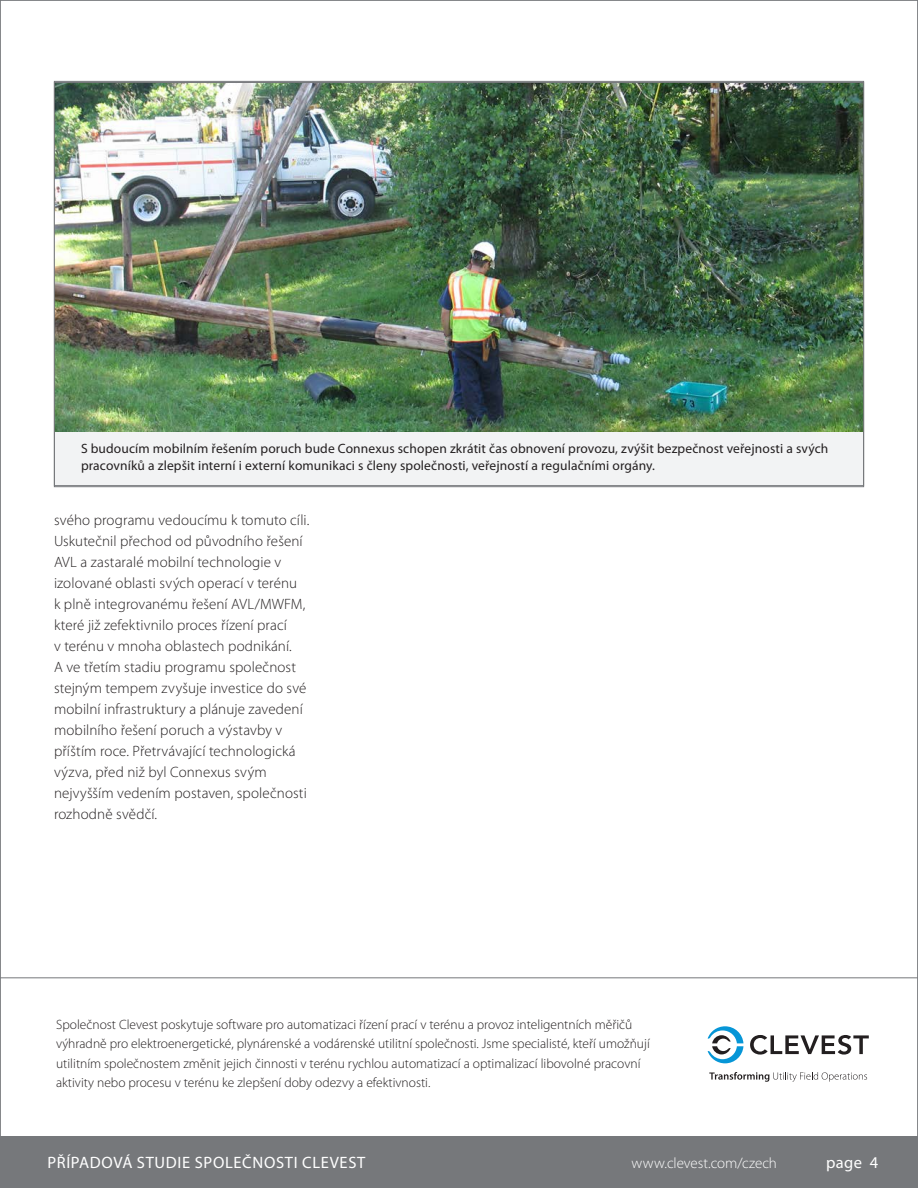
<style>
.page{position:relative;width:918px;height:1188px;background:#fff}
.page>*{position:absolute;margin:0;border:0;box-sizing:border-box;transform-origin:0 0}
.t1{font:16.5px "Myriad Pro";letter-spacing:.04em;color:#fff}
.Paragraph_Style_2{font:300 15px/21px "Myriad Pro";letter-spacing:.005em;color:#231f20}
.t2{font:300 15px "Myriad Pro";color:#fff}
.t3{font:300 13.5px/19.5px "Myriad Pro";color:#231f20}
.t4{font:13.5px/16.2px "Myriad Pro";letter-spacing:.01em;color:#231f20}
</style>
<div class="page">
<div style="left:0;top:1136px;width:918px;height:52px;background:#76787b"></div>
<hr style="left:0;top:977px;width:918px;height:1px;background:#76787b">
<div style="left:54px;top:81px;width:810px;height:405px;background:#f2f3f4;border:1px solid #76787b"></div>
<img style="left:56px;top:84px;width:806px;height:348px">
<svg style="left:709px;top:1072px;width:158px;height:10px"></svg>
<svg style="left:750px;top:1035px;width:119px;height:20px"></svg>
<svg style="left:708px;top:1026px;width:35px;height:37px"></svg>
<p class="t4" style="left:81px;top:441px;width:749px">S budoucím mobilním řešením poruch bude Connexus schopen zkrátit čas obnovení provozu, zvýšit bezpečnost veřejnosti a svých pracovníků a zlepšit interní i externí komunikaci s členy společnosti, veřejností a regulačními orgány.</p>
<p class="Paragraph_Style_2" style="left:54px;top:509px;width:257px">svého programu vedoucímu k tomuto cíli.<br>Uskutečnil přechod od původního řešení AVL a zastaralé mobilní technologie v izolované oblasti svých operací v terénu<br>k plně integrovanému řešení AVL/MWFM, které již zefektivnilo proces řízení prací<br>v terénu v mnoha oblastech podnikání.<br>A ve třetím stadiu programu společnost stejným tempem zvyšuje investice do své mobilní infrastruktury a plánuje zavedení mobilního řešení poruch a výstavby v příštím roce. Přetrvávající technologická výzva, před niž byl Connexus svým nejvyšším vedením postaven, společnosti rozhodně svědčí.</p>
<p class="t3" style="left:56px;top:1014px;width:595px">Společnost Clevest poskytuje software pro automatizaci řízení prací v terénu a provoz inteligentních měřičů výhradně pro elektroenergetické, plynárenské a vodárenské utilitní společnosti. Jsme specialisté, kteří umožňují utilitním společnostem změnit jejich činnosti v terénu rychlou automatizací a optimalizací libovolné pracovní aktivity nebo procesu v terénu ke zlepšení doby odezvy a efektivnosti.</p>
<p class="t1" style="left:47px;top:1153px;width:320px">PŘÍPADOVÁ STUDIE SPOLEČNOSTI CLEVEST</p>
<p class="t2" style="left:632px;top:1154px;width:147px">www.clevest.com/czech</p>
<p class="t1" style="left:826px;top:1153px;width:54px">page 4</p>
</div>
